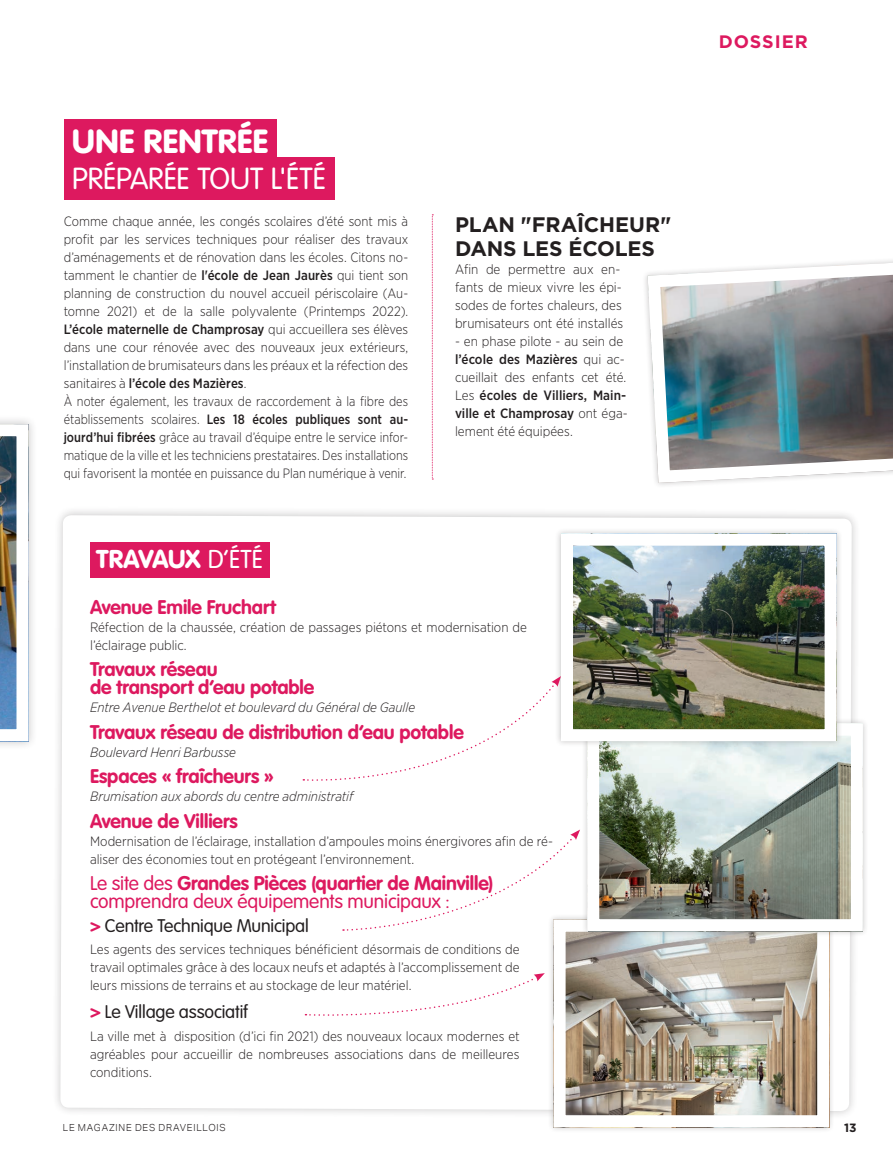
<style>
.page{position:relative;width:893px;height:1170px;background:#fff}
.page>*{position:absolute;margin:0;border:0;box-sizing:border-box;transform-origin:0 0}
.t1{font:900 33px "VAG Rounded Std";letter-spacing:.015em;color:#fff}
.t2{font:300 30px "VAG Rounded Std";letter-spacing:-.005em;color:#fff}
.t3{font:900 25.35px "VAG Rounded Std";letter-spacing:-.01em;color:#fff}
.t4{font:700 21px/24px "Gotham";letter-spacing:-.01em;color:#231f20}
.t5{font:700 19.5px/18px "VAG Rounded Std";letter-spacing:-.005em;color:#dd195f}
.t6{font:300 19.5px/18px "VAG Rounded Std";letter-spacing:-.01em;color:#dd195f}
.t7{font:300 18px "VAG Rounded Std";letter-spacing:-.01em;color:#231f20}
.t8{font:700 18px "Gotham";letter-spacing:.05em;color:#dd195f}
.t9{font:300 13.5px/18px "Gotham Narrow";color:#231f20}
.t10{font:italic 300 13.5px "Gotham Narrow";letter-spacing:-.005em;color:#231f20}
.t11{font:700 12px "Gotham";color:#231f20}
.t12{font:300 9.75px "Aktiv Grotesk";letter-spacing:.08em;color:#231f20}
.s1{font-weight:500}
.s2{font-weight:300}
.s3{font-weight:700}
.s4{font-weight:900;color:#dd195f}
</style>
<div class="page">
<div style="left:0;top:415px;width:38px;height:335px;background:#231f20;opacity:.25"></div>
<img style="left:0;top:424px;width:29px;height:317px">
<div style="left:51px;top:506px;width:810px;height:613px;background:#231f20;opacity:.25"></div>
<svg style="left:60px;top:515px;width:792px;height:595px"></svg>
<div style="left:64px;top:119px;width:213px;height:46px;background:#dd195f"></div>
<div style="left:64px;top:157px;width:271px;height:43px;background:#dd195f"></div>
<div style="left:90px;top:542px;width:180px;height:35px;background:#dd195f"></div>
<div style="left:548px;top:913px;width:287px;height:220px;background:#231f20;opacity:.25"></div>
<img style="left:567px;top:932px;width:249px;height:182px">
<div style="left:554px;top:919px;width:275px;height:208px;border:12px solid #fff"></div>
<div style="left:581px;top:717px;width:288px;height:220px;background:#231f20;opacity:.25"></div>
<img style="left:600px;top:736px;width:250px;height:182px">
<div style="left:587px;top:723px;width:276px;height:208px;border:12px solid #fff"></div>
<div style="left:555px;top:528px;width:287px;height:219px;background:#231f20;opacity:.25"></div>
<img style="left:574px;top:546px;width:250px;height:182px">
<div style="left:561px;top:533px;width:276px;height:208px;border:12px solid #fff"></div>
<img style="left:645px;top:260px;width:248px;height:225px">
<svg style="left:343px;top:829px;width:237px;height:102px"></svg>
<svg style="left:303px;top:676px;width:258px;height:105px"></svg>
<svg style="left:305px;top:973px;width:240px;height:43px"></svg>
<svg style="left:432px;top:214px;width:1px;height:265px"></svg>
<h1 class="t1" style="left:72px;top:121px;width:197px">UNE RENTRÉE</h1>
<h2 class="t2" style="left:72px;top:161px;width:255px">PRÉPARÉE TOUT L'ÉTÉ</h2>
<p class="t9" style="left:64px;top:212px;width:346px">Comme chaque année, les congés scolaires d’été sont mis à profit par les services techniques pour réaliser des travaux d’aménagements et de rénovation dans les écoles. Citons no&shy;tamment le chantier de <span class="s1">l'école de Jean Jaurès</span> qui tient son planning de construction du nouvel accueil périscolaire (Au&shy;tomne 2021) et de la salle polyvalente (Printemps 2022).<br><span class="s1">L’école maternelle de Champrosay</span> qui accueillera ses élèves dans une cour rénovée avec des nouveaux jeux extérieurs, l’installation de brumisateurs dans les préaux et la réfection des sanitaires à <span class="s1">l’école des Mazières</span>.<br>À noter également, les travaux de raccordement à la fibre des établissements scolaires. <span class="s1">Les 18 écoles publiques sont au&shy;jourd’hui fibrées</span> grâce au travail d’équipe entre le service infor&shy;matique de la ville et les techniciens prestataires. Des installations qui favorisent la montée en puissance du Plan numérique à venir.</p>
<h3 class="t4" style="left:455px;top:212px;width:218px">PLAN "FRAÎCHEUR"<br>DANS LES ÉCOLES</h3>
<p class="t9" style="left:455px;top:260px;width:170px">Afin de permettre aux en&shy;fants de mieux vivre les épi&shy;sodes de fortes chaleurs, des brumisateurs ont été installés</p>
<p class="t9" style="left:455px;top:332px;width:174px">- en phase pilote - au sein de <span class="s1">l’école des Mazières</span> qui ac&shy;cueillait des enfants cet été.<br>Les <span class="s1">écoles de Villiers, Main&shy;ville et Champrosay</span> ont éga&shy;lement été équipées.</p>
<h3 class="t3" style="left:97px;top:544px;width:168px">TRAVAUX <span class="s2">D’ÉTÉ</span></h3>
<h3 class="t5" style="left:90px;top:598px;width:187px">Avenue Emile Fruchart</h3>
<p class="t9" style="left:90px;top:617px;width:438px">Réfection de la chaussée, création de passages piétons et modernisation de l’éclairage public.</p>
<h3 class="t5" style="left:90px;top:661px;width:226px">Travaux réseau<br>de transport d’eau potable</h3>
<p class="t10" style="left:90px;top:699px;width:327px">Entre Avenue Berthelot et boulevard du Général de Gaulle</p>
<h3 class="t5" style="left:90px;top:723px;width:375px">Travaux réseau de distribution d’eau potable</h3>
<p class="t10" style="left:90px;top:743px;width:148px">Boulevard Henri Barbusse</p>
<h3 class="t5" style="left:90px;top:768px;width:185px">Espaces « fraîcheurs »</h3>
<p class="t10" style="left:90px;top:788px;width:265px">Brumisation aux abords du centre administratif</p>
<h3 class="t5" style="left:90px;top:812px;width:149px">Avenue de Villiers</h3>
<p class="t9" style="left:90px;top:831px;width:465px">Modernisation de l’éclairage, installation d’ampoules moins énergivores afin de ré&shy;aliser des économies tout en protégeant l’environnement.</p>
<h3 class="t6" style="left:90px;top:875px;width:405px">Le site des <span class="s3">Grandes Pièces (quartier de Mainville) </span>comprendra deux équipements municipaux :</h3>
<h3 class="t7" style="left:90px;top:915px;width:220px"><span class="s4">&gt;</span> Centre Technique Municipal</h3>
<p class="t9" style="left:90px;top:940px;width:431px;text-align:justify">Les agents des services techniques bénéficient désormais de conditions de travail optimales grâce à des locaux neufs et adaptés à l’accomplissement de leurs missions de terrains et au stockage de leur matériel.</p>
<h3 class="t7" style="left:90px;top:1001px;width:159px"><span class="s4">&gt;</span> Le Village associatif</h3>
<p class="t9" style="left:90px;top:1026px;width:431px;text-align:justify">La ville met à disposition (d’ici fin 2021) des nouveaux locaux modernes et agréables pour accueillir de nombreuses associations dans de meilleures conditions.</p>
<h3 class="t8" style="left:719px;top:30px;width:91px">DOSSIER</h3>
<p class="t12" style="left:63px;top:1121px;width:164px">LE MAGAZINE DES DRAVEILLOIS</p>
<p class="t11" style="left:844px;top:1119px;width:14px">13</p>
</div>
